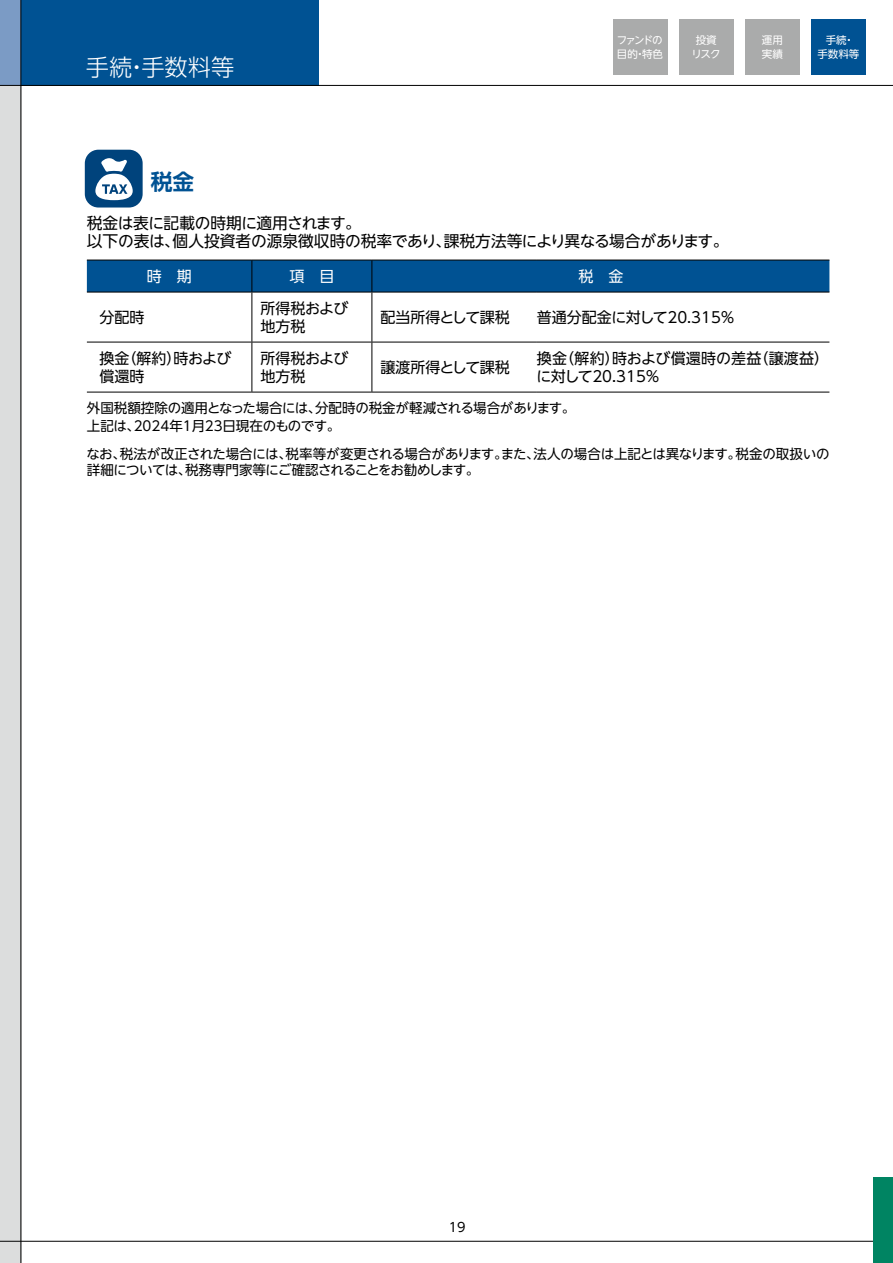
<style>
.page{position:relative;width:893px;height:1263px;background:#fff}
.page>*{position:absolute;margin:0;border:0;box-sizing:border-box;transform-origin:0 0}
.t1{font:300 23.25px "UD Shin Go NT Pro";color:#fff}
.t2{font:700 21.75px "UD Shin Go NT Pro De";color:#005293}
.t3{font:15.75px/18.8px "UD Shin Go NT Pro";letter-spacing:-.015em;color:#000}
.t4{font:15px/18px "UD Shin Go NT Pro";color:#000}
.t5{font:15px "UD Shin Go NT Pro";letter-spacing:-.02em;color:#000}
.t6{font:15px "UD Shin Go NT Pro";color:#fff}
.t7{font:13.5px/18.8px "UD Shin Go NT Pro";letter-spacing:-.015em;color:#000}
.t8{font:12.75px "UD Shin Go NT Pro";color:#000}
.t9{font:10.5px/13.5px "UD Shin Go NT Pro";color:#fff;text-align:center}
.t10{font:10.5px/13.5px "UD Shin Go NT Pro";letter-spacing:-.135em;color:#fff}
</style>
<div class="page">
<div style="left:0;top:85px;width:21px;height:1178px;background:#dcdddd"></div>
<div style="left:0;top:0;width:21px;height:85px;background:#7b9bc5"></div>
<hr style="left:0;top:1241px;width:893px;height:1px;background:#000">
<div style="left:21px;top:0;width:298px;height:85px;background:#005293"></div>
<div style="left:811px;top:19px;width:54px;height:55px;background:#005293"></div>
<div style="left:745px;top:19px;width:54px;height:55px;background:#aaabab"></div>
<div style="left:679px;top:19px;width:54px;height:55px;background:#aaabab"></div>
<div style="left:613px;top:19px;width:54px;height:55px;background:#aaabab"></div>
<hr style="left:21px;top:0;width:1px;height:1263px;background:#000">
<hr style="left:0;top:85px;width:893px;height:1px;background:#000">
<div style="left:87px;top:261px;width:742px;height:31px;background:#005293"></div>
<hr style="left:87px;top:260px;width:165px;height:1px;background:#000">
<hr style="left:252px;top:260px;width:120px;height:1px;background:#000">
<hr style="left:252px;top:260px;width:1px;height:32px;background:#000">
<hr style="left:372px;top:260px;width:165px;height:1px;background:#000">
<hr style="left:372px;top:260px;width:1px;height:32px;background:#000">
<hr style="left:537px;top:260px;width:292px;height:1px;background:#000">
<hr style="left:87px;top:292px;width:165px;height:1px;background:#000">
<hr style="left:252px;top:292px;width:120px;height:1px;background:#000">
<hr style="left:252px;top:292px;width:1px;height:50px;background:#000">
<hr style="left:372px;top:292px;width:165px;height:1px;background:#000">
<hr style="left:372px;top:292px;width:1px;height:50px;background:#000">
<hr style="left:537px;top:292px;width:292px;height:1px;background:#000">
<hr style="left:87px;top:342px;width:165px;height:1px;background:#000">
<hr style="left:252px;top:342px;width:120px;height:1px;background:#000">
<hr style="left:252px;top:342px;width:1px;height:50px;background:#000">
<hr style="left:372px;top:342px;width:165px;height:1px;background:#000">
<hr style="left:372px;top:342px;width:1px;height:50px;background:#000">
<hr style="left:537px;top:342px;width:292px;height:1px;background:#000">
<hr style="left:87px;top:392px;width:165px;height:1px;background:#000">
<hr style="left:252px;top:392px;width:120px;height:1px;background:#000">
<hr style="left:372px;top:392px;width:165px;height:1px;background:#000">
<hr style="left:537px;top:392px;width:292px;height:1px;background:#000">
<svg style="left:85px;top:150px;width:58px;height:57px"></svg>
<div style="left:874px;top:1178px;width:19px;height:85px;background:#008462"></div>
<h1 class="t1" style="left:86px;top:48px;width:150px">手続・手数料等</h1>
<p class="t10" style="left:617px;top:33px;width:48px">ファンドの目的・特色</p>
<p class="t9" style="left:691px;top:33px;width:31px">投資リスク</p>
<p class="t9" style="left:762px;top:33px;width:22px;text-align:left">運用実績</p>
<p class="t9" style="left:817px;top:33px;width:43px">手続・<br>手数料等</p>
<h2 class="t2" style="left:151px;top:164px;width:45px">税金</h2>
<p class="t3" style="left:87px;top:213px;width:643px">税金は表に記載の時期に適用されます。<br>以下の表は、個人投資者の源泉徴収時の税率であり、課税方法等により異なる場合があります。</p>
<p class="t6" style="left:147px;top:264px;width:46px">時　期</p>
<p class="t6" style="left:289px;top:264px;width:46px">項　目</p>
<p class="t6" style="left:578px;top:264px;width:46px">税　金</p>
<p class="t4" style="left:100px;top:308px;width:46px">分配時</p>
<p class="t4" style="left:261px;top:299px;width:89px">所得税および地方税</p>
<p class="t5" style="left:381px;top:305px;width:131px">配当所得として課税</p>
<p class="t4" style="left:537px;top:308px;width:200px">普通分配金に対して20.315％</p>
<p class="t4" style="left:100px;top:349px;width:133px">換金（解約）時および償還時</p>
<p class="t4" style="left:261px;top:349px;width:89px">所得税および地方税</p>
<p class="t5" style="left:381px;top:355px;width:131px">譲渡所得として課税</p>
<p class="t4" style="left:536px;top:349px;width:294px">換金（解約）時および償還時の差益（譲渡益）に対して20.315％</p>
<p class="t7" style="left:87px;top:398px;width:490px">外国税額控除の適用となった場合には、分配時の税金が軽減される場合があります。上記は、2024年1月23日現在のものです。</p>
<p class="t7" style="left:86px;top:445px;width:745px;line-height:16.5px">なお、税法が改正された場合には、税率等が変更される場合があります。また、法人の場合は上記とは異なります。税金の取扱いの詳細については、税務専門家等にご確認されることをお勧めします。</p>
<p class="t8" style="left:449px;top:1216px;width:18px">19</p>
</div>
